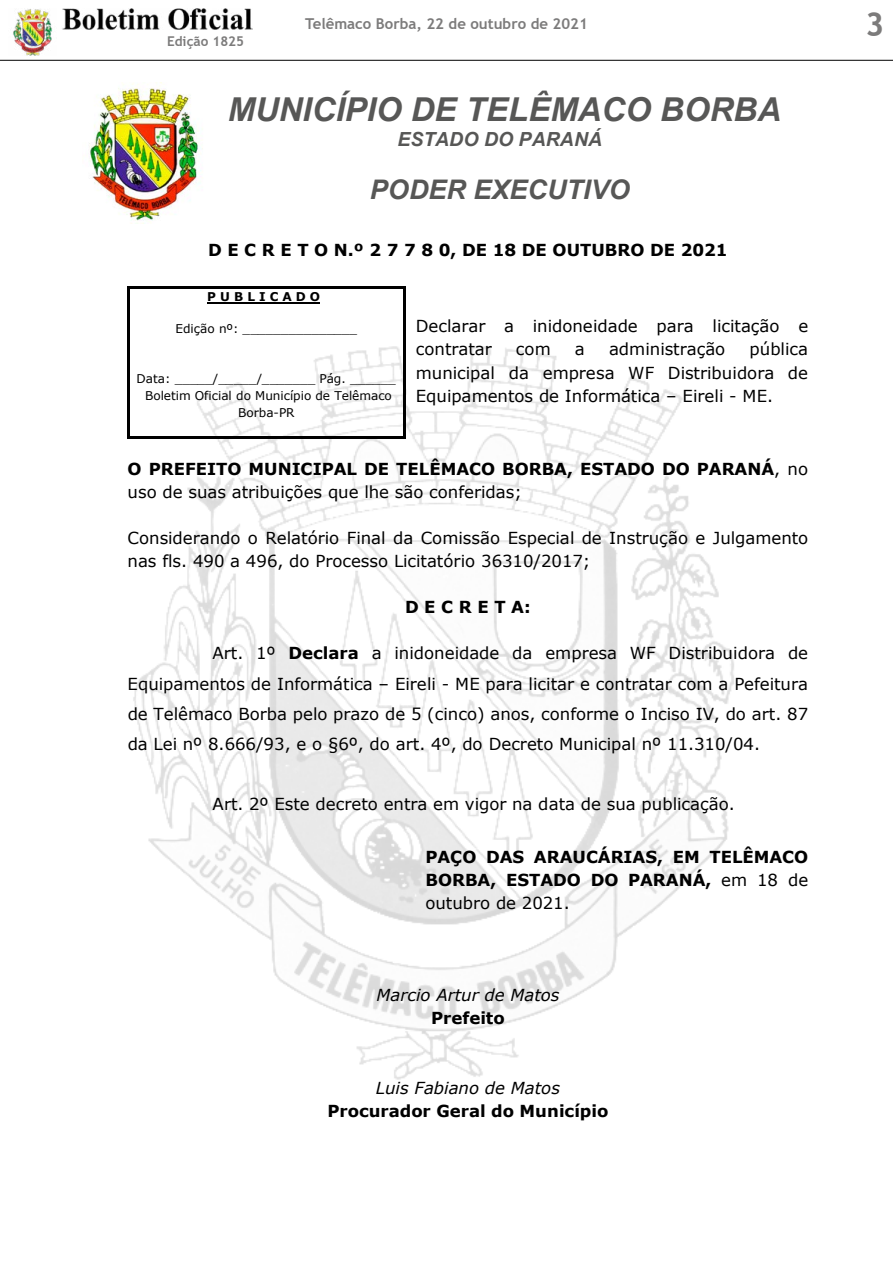
<style>
.page{position:relative;width:893px;height:1263px;background:#fff}
.page>*{position:absolute;margin:0;border:0;box-sizing:border-box;transform-origin:0 0}
.t1{font:italic 700 33px "Arial";color:#575756}
.t2{font:700 33px "Trebuchet MS";color:#7c7b7b}
.t3{font:italic 700 27px "Arial";color:#575756}
.t4{font:italic 700 19.5px "Arial";color:#575756}
.t5{font:16.5px/23.1px "Verdana";letter-spacing:-.005em;color:#000}
.t6{font:700 16.5px/23.1px "Verdana";color:#000}
.t7{font:italic 16.5px "Verdana";letter-spacing:-.005em;color:#000}
.t8{font:700 15px "Trebuchet MS";color:#7c7b7b}
.t9{font:700 13.5px "Trebuchet MS";color:#7c7b7b}
.t10{font:12px/16.8px "Verdana";letter-spacing:-.005em;color:#000;text-align:center}
.t11{font:700 12px "Verdana";color:#000}
.s1{font-weight:400}
.s2{font-weight:700}
</style>
<div class="page">
<img style="left:13px;top:9px;width:39px;height:47px">
<img style="left:62px;top:8px;width:191px;height:21px">
<hr style="left:0;top:60px;width:893px;height:1px;background:#000">
<img style="left:89px;top:83px;width:114px;height:138px">
<img style="left:127px;top:306px;width:607px;height:774px">
<hr style="left:207px;top:302px;width:113px;height:2px;background:#000">
<hr style="left:130px;top:287px;width:273px;height:2px;background:#000">
<hr style="left:128px;top:289px;width:2px;height:147px;background:#000">
<hr style="left:130px;top:436px;width:273px;height:3px;background:#000">
<hr style="left:403px;top:289px;width:2px;height:147px;background:#000">
<p class="t9" style="left:167px;top:33px;width:79px">Edição 1825</p>
<p class="t8" style="left:305px;top:14px;width:284px">Telêmaco Borba, 22 de outubro de 2021</p>
<h1 class="t2" style="left:865px;top:3px;width:21px">3</h1>
<h1 class="t1" style="left:228px;top:87px;width:555px">MUNICÍPIO DE TELÊMACO BORBA</h1>
<p class="t4" style="left:397px;top:126px;width:206px">ESTADO DO PARANÁ</p>
<h2 class="t3" style="left:370px;top:172px;width:261px">PODER EXECUTIVO</h2>
<p class="t6" style="left:208px;top:238px;width:521px">D E C R E T O N.º 2 7 7 8 0, DE 18 DE OUTUBRO DE 2021</p>
<p class="t11" style="left:207px;top:289px;width:115px">P U B L I C A D O</p>
<p class="t10" style="left:176px;top:320px;width:183px">Edição nº: _______________</p>
<p class="t10" style="left:137px;top:370px;width:261px">Data: _____/_____/_______ Pág. ______<br>Boletim Oficial do Município de Telêmaco<br>Borba-PR</p>
<p class="t5" style="left:416px;top:315px;width:394px">Declarar a inidoneidade para licitação e contratar</p>
<p class="t5" style="left:416px;top:338px;width:394px;text-align:justify;text-indent:334px">pública municipal da empresa WF Distribuidora de Equipamentos de Informática – Eireli - ME.</p>
<p class="t5" style="left:516px;top:338px;width:36px">com</p>
<p class="t5" style="left:575px;top:338px;width:11px">a</p>
<p class="t5" style="left:609px;top:338px;width:118px">administração</p>
<p class="t6" style="left:128px;top:457px;width:682px">O PREFEITO MUNICIPAL DE TELÊMACO BORBA, ESTADO DO PARANÁ<span class="s1">, no uso de suas atribuições que lhe são conferidas;</span></p>
<p class="t5" style="left:128px;top:526px;width:682px">Considerando o Relatório Final da Comissão Especial de Instrução e Julgamento nas fls. 490 a 496, do Processo Licitatório 36310/2017;</p>
<p class="t6" style="left:405px;top:595px;width:127px">D E C R E T A:</p>
<p class="t5" style="left:128px;top:638px;width:682px;line-height:30.2px;text-align:justify;text-indent:85px">Art. 1º <span class="s2">Declara</span> a inidoneidade da empresa WF Distribuidora de Equipamentos de Informática – Eireli - ME para licitar e contratar com a Pefeitura de Telêmaco Borba pelo prazo de 5 (cinco) anos, conforme o Inciso IV, do art. 87 da Lei nº 8.666/93, e o §6º, do art. 4º, do Decreto Municipal nº 11.310/04.</p>
<p class="t5" style="left:213px;top:792px;width:524px">Art. 2º Este decreto entra em vigor na data de sua publicação.</p>
<p class="t6" style="left:425px;top:845px;width:384px;text-align:justify">PAÇO DAS ARAUCÁRIAS, EM TELÊMACO BORBA, ESTADO DO PARANÁ, <span class="s1">em 18 de outubro de 2021.</span></p>
<p class="t7" style="left:376px;top:984px;width:184px">Marcio Artur de Matos</p>
<p class="t6" style="left:431px;top:1006px;width:75px">Prefeito</p>
<p class="t7" style="left:376px;top:1076px;width:185px">Luis Fabiano de Matos</p>
<p class="t6" style="left:327px;top:1099px;width:283px">Procurador Geral do Município</p>
</div>
